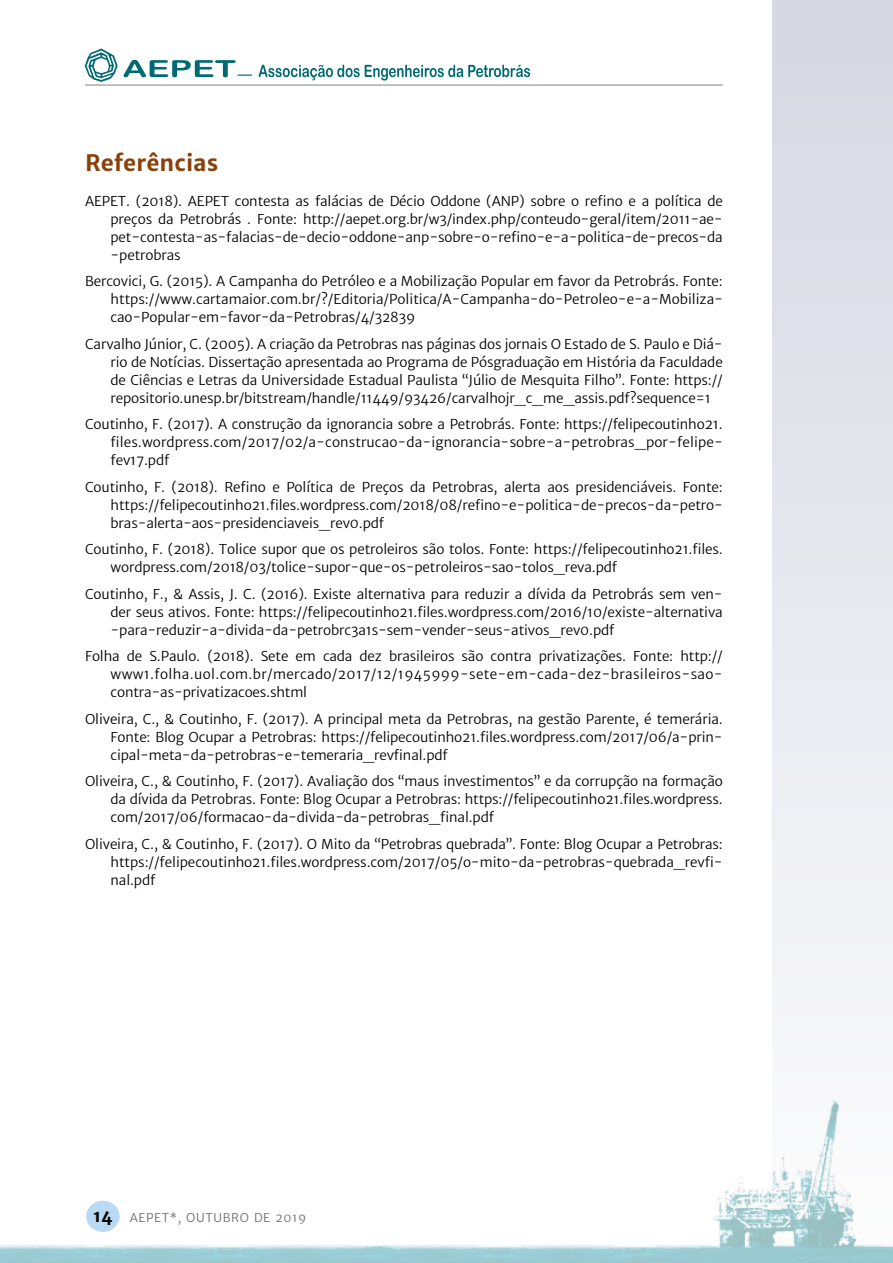
<style>
.page{position:relative;width:893px;height:1263px;background:#fff}
.page>*{position:absolute;margin:0;border:0;box-sizing:border-box;transform-origin:0 0}
.t1{font:700 22.5px "Merriweather Sans";color:#8a4109}
.t2{font:13.5px/18px "Merriweather Sans";letter-spacing:-.01em;color:#000;text-align:justify}
.t3{font:12px "Merriweather Sans";letter-spacing:.05em;color:#6d6e71}
.s1{font-weight:700;font-size:16.5px;color:#000}
</style>
<div class="page">
<svg style="left:772px;top:0;width:121px;height:1002px;fill:#e5e6ed"></svg>
<img style="left:0;top:1100px;width:893px;height:163px">
<svg style="left:85px;top:49px;width:167px;height:33px"></svg>
<svg style="left:259px;top:65px;width:271px;height:16px"></svg>
<hr style="left:85px;top:85px;width:638px;height:1px;background:#808285">
<h1 class="t1" style="left:85px;top:149px;width:135px">Referências</h1>
<p class="t2" style="left:111px;top:192px;width:614px;text-indent:-26px">AEPET. (2018). AEPET contesta as falácias de Décio Oddone (ANP) sobre o refino e a política de preços da Petrobrás . Fonte: http://aepet.org.br/w3/index.php/conteudo-geral/item/2011-ae&shy;pet-contesta-as-falacias-de-decio-oddone-anp-sobre-o-refino-e-a-politica-de-precos-da -petrobras</p>
<p class="t2" style="left:111px;top:273px;width:614px;text-indent:-26px">Bercovici, G. (2015). A Campanha do Petróleo e a Mobilização Popular em favor da Petrobrás. Fonte: https://www.cartamaior.com.br/?/Editoria/Politica/A-Campanha-do-Petroleo-e-a-Mobiliza&shy;cao-Popular-em-favor-da-Petrobras/4/32839</p>
<p class="t2" style="left:111px;top:335px;width:614px;text-indent:-26px">Carvalho Júnior, C. (2005). A criação da Petrobras nas páginas dos jornais O Estado de S. Paulo e Diá&shy;rio de Notícias. Dissertação apresentada ao Programa de Pósgraduação em História da Faculdade de Ciências e Letras da Universidade Estadual Paulista “Júlio de Mesquita Filho”. Fonte: https:// repositorio.unesp.br/bitstream/handle/11449/93426/carvalhojr_c_me_assis.pdf?sequence=1</p>
<p class="t2" style="left:111px;top:416px;width:614px;text-indent:-26px">Coutinho, F. (2017). A construção da ignorancia sobre a Petrobrás. Fonte: https://felipecoutinho21. files.wordpress.com/2017/02/a-construcao-da-ignorancia-sobre-a-petrobras_por-felipe&shy;fev17.pdf</p>
<p class="t2" style="left:111px;top:478px;width:614px;text-indent:-26px">Coutinho, F. (2018). Refino e Política de Preços da Petrobras, alerta aos presidenciáveis. Fonte: https://felipecoutinho21.files.wordpress.com/2018/08/refino-e-politica-de-precos-da-petro&shy;bras-alerta-aos-presidenciaveis_rev0.pdf</p>
<p class="t2" style="left:111px;top:541px;width:614px;text-indent:-26px">Coutinho, F. (2018). Tolice supor que os petroleiros são tolos. Fonte: https://felipecoutinho21.files. wordpress.com/2018/03/tolice-supor-que-os-petroleiros-sao-tolos_reva.pdf</p>
<p class="t2" style="left:111px;top:585px;width:614px;text-indent:-26px">Coutinho, F., &amp; Assis, J. C. (2016). Existe alternativa para reduzir a dívida da Petrobrás sem ven&shy;der seus ativos. Fonte: https://felipecoutinho21.files.wordpress.com/2016/10/existe-alternativa -para-reduzir-a-divida-da-petrobrc3a1s-sem-vender-seus-ativos_rev0.pdf</p>
<p class="t2" style="left:111px;top:648px;width:614px;text-indent:-26px">Folha de S.Paulo. (2018). Sete em cada dez brasileiros são contra privatizações. Fonte: http:// www1.folha.uol.com.br/mercado/2017/12/1945999-sete-em-cada-dez-brasileiros-sao&shy;contra-as-privatizacoes.shtml</p>
<p class="t2" style="left:111px;top:710px;width:614px;text-indent:-26px">Oliveira, C., &amp; Coutinho, F. (2017). A principal meta da Petrobras, na gestão Parente, é temerária.<br>Fonte: Blog Ocupar a Petrobras: https://felipecoutinho21.files.wordpress.com/2017/06/a-prin&shy;cipal-meta-da-petrobras-e-temeraria_revfinal.pdf</p>
<p class="t2" style="left:111px;top:773px;width:614px;text-indent:-26px">Oliveira, C., &amp; Coutinho, F. (2017). Avaliação dos “maus investimentos” e da corrupção na formação da dívida da Petrobras. Fonte: Blog Ocupar a Petrobras: https://felipecoutinho21.files.wordpress. com/2017/06/formacao-da-divida-da-petrobras_final.pdf</p>
<p class="t2" style="left:111px;top:835px;width:614px;text-indent:-26px">Oliveira, C., &amp; Coutinho, F. (2017). O Mito da “Petrobras quebrada”. Fonte: Blog Ocupar a Petrobras: https://felipecoutinho21.files.wordpress.com/2017/05/o-mito-da-petrobras-quebrada_revfi&shy;nal.pdf</p>
<p class="t3" style="left:93px;top:1211px;width:214px"><span class="s1">14</span> AEPET*, OUTUBRO de 2019</p>
</div>
